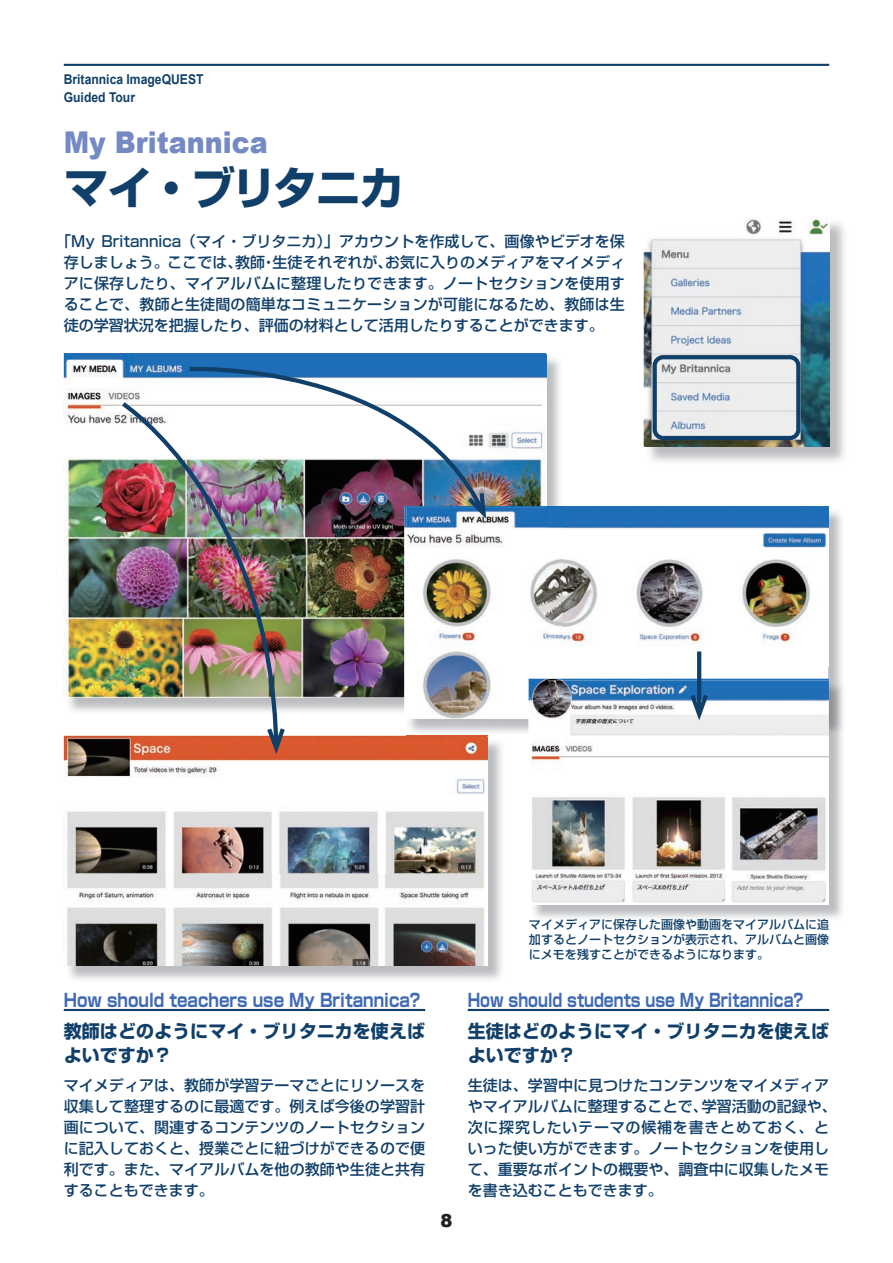
<style>
.page{position:relative;width:893px;height:1263px;background:#fff}
.page>*{position:absolute;margin:0;border:0;box-sizing:border-box;transform-origin:0 0}
.t1{font:700 45px "Shin Go Pro";letter-spacing:-.03em;color:#103f6a}
.t2{font:900 30px "Arial";color:#758ac5;scale:.9 1}
.t3{font:700 18px/24px "Shin Go Pro";letter-spacing:.005em;color:#103f6a}
.t4{font:700 18px "Shin Go Pro";color:#406ab4;scale:.85 1}
.t5{font:700 18px "Shin Go Pro";color:#406ab4;scale:.8 1}
.t6{font:900 18px "Arial";color:#231f20}
.t7{font:500 15px/21px "Shin Go Pro";letter-spacing:.005em;color:#103f6a}
.t8{font:700 13.5px/18px "Arial";color:#103f6a;scale:.9 1}
.t9{font:500 12px/15px "Shin Go Pro";color:#103f6a;text-align:justify}
</style>
<div class="page">
<hr style="left:64px;top:64px;width:765px;height:2px;background:#103f6a">
<hr style="left:64px;top:1009px;width:361px;height:2px;background:#103f6a">
<hr style="left:468px;top:1009px;width:361px;height:2px;background:#103f6a">
<img style="left:546px;top:355px;width:14px;height:151px">
<img style="left:64px;top:353px;width:482px;height:48px">
<img style="left:64px;top:406px;width:2px;height:286px">
<img style="left:66px;top:355px;width:480px;height:146px">
<img style="left:66px;top:501px;width:338px;height:196px">
<img style="left:489px;top:501px;width:54px;height:5px">
<img style="left:828px;top:508px;width:14px;height:172px">
<img style="left:406px;top:719px;width:123px;height:17px">
<img style="left:563px;top:506px;width:265px;height:160px">
<svg style="left:546px;top:506px;width:17px;height:2px"></svg>
<img style="left:439px;top:666px;width:389px;height:53px">
<img style="left:511px;top:508px;width:52px;height:206px">
<img style="left:424px;top:697px;width:87px;height:17px">
<img style="left:406px;top:508px;width:140px;height:189px">
<img style="left:456px;top:737px;width:46px;height:243px">
<img style="left:67px;top:965px;width:389px;height:15px">
<img style="left:406px;top:736px;width:81px;height:1px">
<img style="left:66px;top:737px;width:421px;height:228px">
<img style="left:646px;top:223px;width:198px;height:239px">
<img style="left:646px;top:219px;width:183px;height:227px">
<div style="left:653px;top:355px;width:147px;height:85px;border:4px solid #103f6a;border-radius:9px"></div>
<img style="left:185px;top:360px;width:304px;height:159px">
<svg style="left:463px;top:489px;width:26px;height:35px"></svg>
<img style="left:119px;top:400px;width:162px;height:352px">
<svg style="left:264px;top:724px;width:24px;height:36px"></svg>
<img style="left:534px;top:680px;width:309px;height:238px">
<img style="left:530px;top:736px;width:299px;height:169px">
<img style="left:534px;top:679px;width:295px;height:57px">
<img style="left:529px;top:679px;width:299px;height:40px">
<img style="left:529px;top:679px;width:34px;height:35px">
<img style="left:529px;top:679px;width:17px;height:18px">
<img style="left:530px;top:680px;width:298px;height:39px">
<img style="left:530px;top:680px;width:33px;height:34px">
<img style="left:530px;top:680px;width:16px;height:17px">
<svg style="left:697px;top:651px;width:4px;height:39px"></svg>
<svg style="left:687px;top:690px;width:24px;height:37px"></svg>
<p class="t8" style="left:64px;top:71px;width:157px">Britannica ImageQUEST<br>Guided Tour</p>
<h2 class="t2" style="left:64px;top:121px;width:228px">My Britannica</h2>
<h1 class="t1" style="left:64px;top:153px;width:342px">マイ・ブリタニカ</h1>
<p class="t7" style="left:56px;top:229px;width:570px;text-align:right">「My Britannica（マイ・ブリタニカ）」アカウントを作成して、画像やビデオを保お気に入りのメディアをマイメディ</p>
<p class="t7" style="left:273px;top:250px;width:121px">生徒それぞれが、</p>
<p class="t7" style="left:64px;top:250px;width:563px">存しましょう。ここでは、<br>アに保存したり、マイアルバムに整理したりできます。ノートセクションを使用することで、教師と生徒間の簡単なコミュニケーションが可能になるため、教師は生徒の学習状況を把握したり、評価の材料として活用したりすることができます。</p>
<p class="t7" style="left:235px;top:250px;width:31px">教師</p>
<p class="t7" style="left:261px;top:250px;width:16px">・</p>
<p class="t4" style="left:64px;top:985px;width:421px">How should teachers use My Britannica?</p>
<p class="t3" style="left:64px;top:1017px;width:363px">教師はどのようにマイ・ブリタニカを使えばよいですか?</p>
<p class="t7" style="left:64px;top:1073px;width:363px;text-align:justify">マイメディアは、教師が学習テーマごとにリソースを収集して整理するのに最適です。例えば今後の学習計画について、関連するコンテンツのノートセクションに記入しておくと、授業ごとに紐づけができるので便利です。また、マイアルバムを他の教師や生徒と共有することもできます。</p>
<p class="t6" style="left:440px;top:1208px;width:14px">8</p>
<p class="t9" style="left:529px;top:915px;width:302px">マイメディアに保存した画像や動画をマイアルバムに追加するとノートセクションが表示され、アルバムと画像にメモを残すことができるようになります。</p>
<p class="t5" style="left:468px;top:985px;width:421px">How should students use My Britannica?</p>
<p class="t3" style="left:468px;top:1017px;width:363px">生徒はどのようにマイ・ブリタニカを使えばよいですか?</p>
<p class="t7" style="left:702px;top:1073px;width:136px;text-indent:-234px">生徒は、学習中に見つけたコンテンツをマイメディア学習活動の記録や、</p>
<p class="t7" style="left:468px;top:1094px;width:363px">やマイアルバムに整理することで、<br>次に探究したいテーマの候補を書きとめておく、といった使い方ができます。ノートセクションを使用して、重要なポイントの概要や、調査中に収集したメモを書き込むこともできます。</p>
</div>
